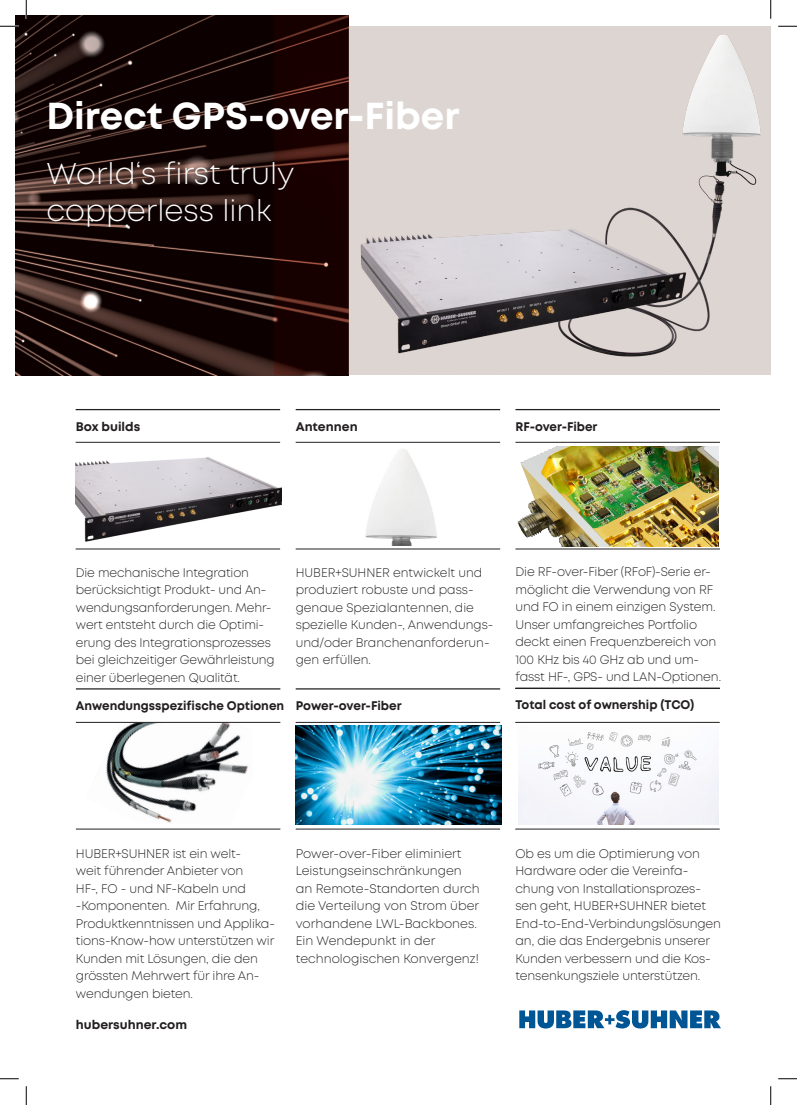
<style>
.page{position:relative;width:797px;height:1105px;background:#fff}
.page>*{position:absolute;margin:0;border:0;box-sizing:border-box;transform-origin:0 0}
.t1{font:700 37.5px "Mont";color:#fff}
.t2{font:300 30px/37.5px "Mont";color:#fff}
.t3{font:300 12.5px/17.5px "Mont";letter-spacing:-.01em;color:#231f20}
.t4{font:700 12.5px "Mont";color:#231f20;scale:.96 1}
.t5{font:700 12.5px "Mont";color:#231f20}
</style>
<div class="page">
<svg style="left:519px;top:1010px;width:201px;height:18px"></svg>
<img style="left:76px;top:457px;width:205px;height:85px">
<img style="left:365px;top:449px;width:72px;height:97px">
<img style="left:16px;top:16px;width:333px;height:360px">
<svg style="left:275px;top:16px;width:74px;height:358px;background:#1f0403"></svg>
<img style="left:348px;top:26px;width:422px;height:348px">
<img style="left:106px;top:723px;width:142px;height:100px">
<img style="left:517px;top:447px;width:201px;height:99px">
<hr style="left:515px;top:409px;width:205px;height:1px;background:#231f20">
<hr style="left:515px;top:442px;width:205px;height:1px;background:#231f20">
<hr style="left:515px;top:549px;width:205px;height:1px;background:#231f20">
<hr style="left:296px;top:409px;width:204px;height:1px;background:#231f20">
<hr style="left:296px;top:549px;width:204px;height:1px;background:#231f20">
<hr style="left:296px;top:442px;width:204px;height:1px;background:#231f20">
<hr style="left:76px;top:409px;width:204px;height:1px;background:#231f20">
<hr style="left:76px;top:549px;width:204px;height:1px;background:#231f20">
<hr style="left:76px;top:442px;width:204px;height:1px;background:#231f20">
<img style="left:296px;top:726px;width:205px;height:99px">
<hr style="left:515px;top:688px;width:205px;height:1px;background:#231f20">
<hr style="left:76px;top:722px;width:204px;height:1px;background:#231f20">
<hr style="left:76px;top:829px;width:204px;height:1px;background:#231f20">
<hr style="left:515px;top:722px;width:204px;height:1px;background:#231f20">
<hr style="left:515px;top:829px;width:204px;height:1px;background:#231f20">
<hr style="left:296px;top:688px;width:204px;height:1px;background:#231f20">
<hr style="left:296px;top:829px;width:204px;height:1px;background:#231f20">
<hr style="left:296px;top:722px;width:204px;height:1px;background:#231f20">
<img style="left:518px;top:731px;width:200px;height:94px">
<hr style="left:76px;top:688px;width:204px;height:1px;background:#231f20">
<svg style="left:0;top:25px;width:19px;height:2px"></svg>
<svg style="left:778px;top:25px;width:19px;height:2px"></svg>
<svg style="left:0;top:1078px;width:19px;height:1px"></svg>
<svg style="left:778px;top:1078px;width:19px;height:1px"></svg>
<svg style="left:25px;top:0;width:2px;height:19px"></svg>
<svg style="left:25px;top:1086px;width:2px;height:19px"></svg>
<svg style="left:770px;top:0;width:1px;height:19px"></svg>
<svg style="left:770px;top:1086px;width:1px;height:19px"></svg>
<h1 class="t1" style="left:47px;top:91px;width:414px">Direct GPS-over-Fiber</h1>
<h2 class="t2" style="left:47px;top:155px;width:249px">World‘s first truly copperless link</h2>
<p class="t5" style="left:76px;top:418px;width:66px">Box builds</p>
<p class="t5" style="left:296px;top:419px;width:63px">Antennen</p>
<p class="t4" style="left:515px;top:418px;width:87px">RF-over-Fiber</p>
<p class="t3" style="left:76px;top:564px;width:200px">Die mechanische Integration berücksichtigt Produkt- und An&shy;wendungsanforderungen. Mehr&shy;wert entsteht durch die Optimi&shy;erung des Integrationsprozesses bei gleichzeitiger Gewährleistung einer überlegenen Qualität.</p>
<p class="t3" style="left:296px;top:564px;width:199px">HUBER+SUHNER entwickelt und produziert robuste und pass&shy;genaue Spezialantennen, die spezielle Kunden-, Anwendungs&shy;und/oder Branchenanforderun&shy;gen erfüllen.</p>
<p class="t3" style="left:515px;top:563px;width:207px">Die RF-over-Fiber (RFoF)-Serie er&shy;möglicht die Verwendung von RF und FO in einem einzigen System.<br>Unser umfangreiches Portfolio deckt einen Frequenzbereich von<br>100 KHz bis 40 GHz ab und um&shy;fasst HF-, GPS- und LAN-Optionen.</p>
<p class="t4" style="left:76px;top:697px;width:341px">Anwendungsspezifische Optionen Power-over-Fiber</p>
<p class="t4" style="left:515px;top:697px;width:188px">Total cost of ownership (TCO)</p>
<p class="t3" style="left:76px;top:845px;width:201px">HUBER+SUHNER ist ein welt-<br>weit führender Anbieter von<br>HF-, FO - und NF-Kabeln und -Komponenten. Mir Erfahrung,<br>Produktkenntnissen und Applika&shy;tions-Know-how unterstützen wir<br>Kunden mit Lösungen, die den grössten Mehrwert für ihre An&shy;wendungen bieten.</p>
<p class="t3" style="left:296px;top:845px;width:185px">Power-over-Fiber eliminiert<br>Leistungseinschränkungen an Remote-Standorten durch die Verteilung von Strom über vorhandene LWL-Backbones.<br>Ein Wendepunkt in der technologischen Konvergenz!</p>
<p class="t5" style="left:76px;top:1017px;width:113px">hubersuhner.com</p>
<p class="t3" style="left:515px;top:845px;width:207px">Ob es um die Optimierung von<br>Hardware oder die Vereinfa&shy;chung von Installationsprozes&shy;sen geht, HUBER+SUHNER bietet<br>End-to-End-Verbindungslösungen an, die das Endergebnis unserer<br>Kunden verbessern und die Kos&shy;tensenkungsziele unterstützen.</p>
</div>
